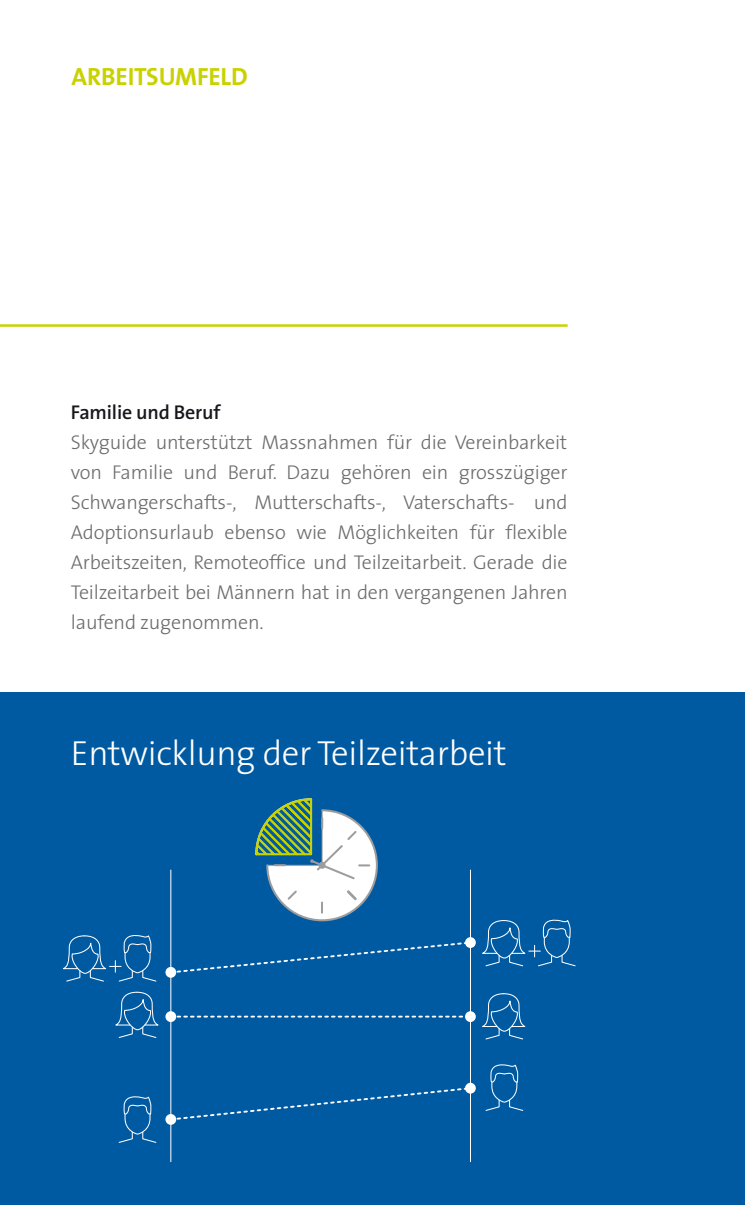
<style>
.page{position:relative;width:745px;height:1205px;background:#fff}
.page>*{position:absolute;margin:0;border:0;box-sizing:border-box;transform-origin:0 0}
.tete_titre{font:300 35px "The Sans";letter-spacing:-.01em;color:#fff}
.tete_titre-2{font:700 25px "The Sans";letter-spacing:-.01em;color:#c9d200}
.texte{font:300 20px/30px "The Sans";letter-spacing:-.01em;color:#6c6c6e;text-align:justify}
.texte-2{font:600 20px "The Sans";letter-spacing:-.01em;color:#1a171c}
</style>
<div class="page">
<hr style="left:0;top:324px;width:567px;height:3px;background:#c9d200">
<div style="left:0;top:692px;width:744px;height:513px;background:#005aa2"></div>
<svg style="left:176px;top:1015px;width:287px;height:2px"></svg>
<svg style="left:171px;top:1086px;width:301px;height:35px"></svg>
<svg style="left:171px;top:940px;width:300px;height:34px"></svg>
<hr style="left:170px;top:870px;width:1px;height:291px;background:#fff">
<hr style="left:469px;top:870px;width:1px;height:291px;background:#fff">
<div style="left:166px;top:1012px;width:9px;height:9px;background:#fff;border-radius:50%"></div>
<div style="left:165px;top:1011px;width:11px;height:11px;border:2px solid #fff;border-radius:50%"></div>
<div style="left:166px;top:968px;width:9px;height:9px;background:#fff;border-radius:50%"></div>
<div style="left:165px;top:967px;width:11px;height:11px;border:2px solid #fff;border-radius:50%"></div>
<div style="left:465px;top:1012px;width:9px;height:9px;background:#fff;border-radius:50%"></div>
<div style="left:464px;top:1011px;width:11px;height:11px;border:2px solid #fff;border-radius:50%"></div>
<div style="left:465px;top:938px;width:9px;height:9px;background:#fff;border-radius:50%"></div>
<div style="left:464px;top:937px;width:11px;height:11px;border:2px solid #fff;border-radius:50%"></div>
<div style="left:465px;top:1084px;width:9px;height:8px;background:#fff;border-radius:50%"></div>
<div style="left:464px;top:1083px;width:11px;height:10px;border:2px solid #fff;border-radius:50%"></div>
<div style="left:166px;top:1115px;width:9px;height:9px;background:#fff;border-radius:50%"></div>
<div style="left:165px;top:1114px;width:11px;height:11px;border:2px solid #fff;border-radius:50%"></div>
<svg style="left:255px;top:798px;width:123px;height:124px"></svg>
<svg style="left:118px;top:1096px;width:39px;height:47px"></svg>
<svg style="left:485px;top:1064px;width:38px;height:47px"></svg>
<svg style="left:63px;top:935px;width:94px;height:47px"></svg>
<svg style="left:482px;top:919px;width:94px;height:48px"></svg>
<svg style="left:115px;top:991px;width:44px;height:47px"></svg>
<svg style="left:482px;top:993px;width:44px;height:47px"></svg>
<p class="tete_titre-2" style="left:72px;top:56px;width:177px">ARBEITSUMFELD</p>
<p class="texte-2" style="left:71px;top:395px;width:151px">Familie und Beruf</p>
<p class="texte" style="left:71px;top:426px;width:498px">Skyguide unterstützt Massnahmen für die Vereinbarkeit von Familie und Beruf. Dazu gehören ein grosszügiger Schwangerschafts-, Mutterschafts-, Vaterschafts- und Adoptionsurlaub ebenso wie Möglichkeiten für flexible Arbeitszeiten, Remoteoffice und Teilzeitarbeit. Gerade die Teilzeitarbeit bei Männern hat in den vergangenen Jahren laufend zugenommen.</p>
<p class="tete_titre" style="left:71px;top:724px;width:437px">Entwicklung der Teilzeitarbeit</p>
</div>
